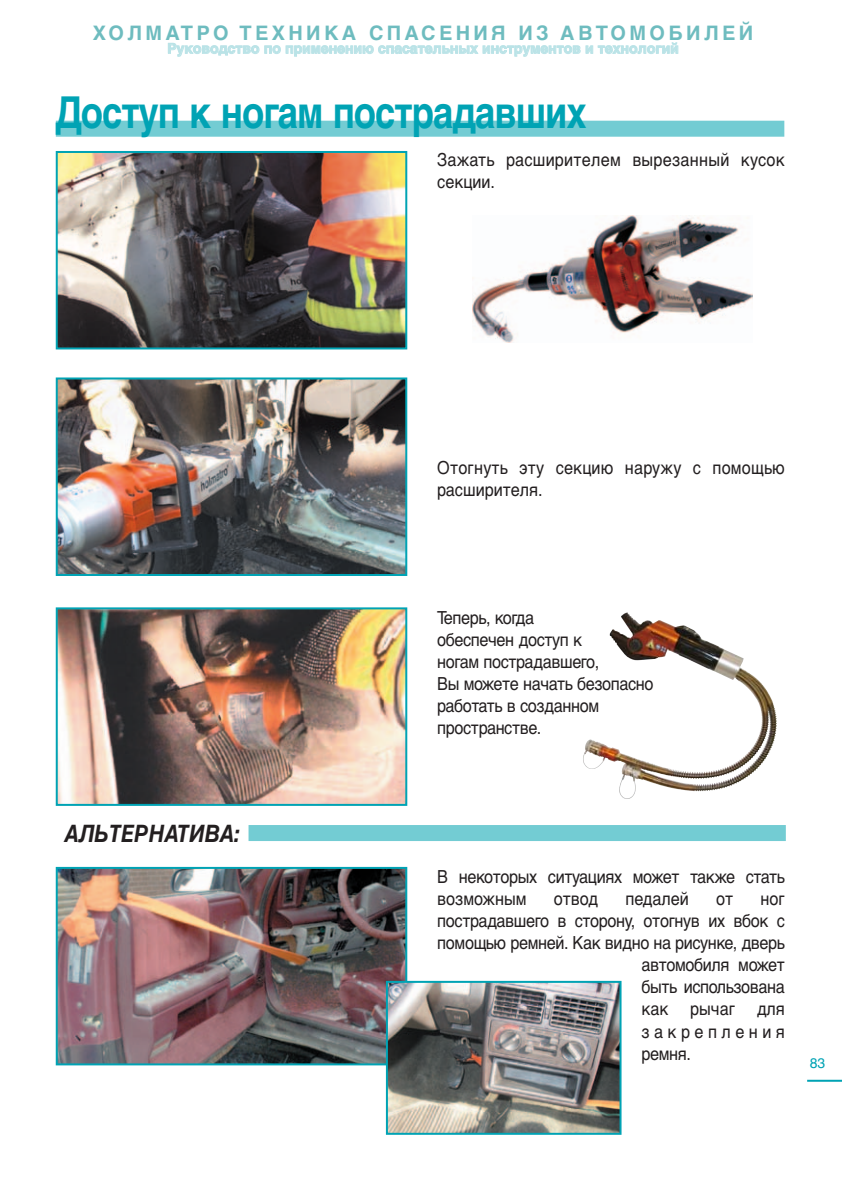
<style>
.page{position:relative;width:842px;height:1191px;background:#fff}
.page>*{position:absolute;margin:0;border:0;box-sizing:border-box;transform-origin:0 0}
.t1{font:700 44px "Helvetica Cyr";letter-spacing:-.03em;color:#00a3b4;scale:.83 1}
.t2{font:24px "Helvetica Cyr Bold Inclined";color:#231f20;scale:.9 1}
.t3{font:700 20px "Helvetica Cyr";letter-spacing:.165em;color:#6ebcbf}
.t4{font:18px/22px "Helvetica Cyr Upright";letter-spacing:-.02em;color:#231f20;scale:.9 1}
.t5{font:18px/22px "Helvetica Cyr Upright";letter-spacing:.015em;color:#231f20;scale:.9 1}
.t6{font:18px "Helvetica Cyr Upright";color:#231f20;scale:.9 1}
.t7{font:18px "Helvetica Cyr Upright";letter-spacing:.275em;color:#231f20;scale:.9 1}
.t8{font:700 14px "Helvetica Cyr";color:#bae3e7}
.t9{font:14px "Helvetica Cyr Upright";color:#00a3b4}
</style>
<div class="page">
<hr style="left:807px;top:1079px;width:34px;height:2px;background:#00a3b4">
<div style="left:56px;top:121px;width:728px;height:16px;background:#73ccd3"></div>
<img style="left:59px;top:154px;width:345px;height:192px">
<div style="left:56px;top:151px;width:351px;height:198px;border:2px solid #00a3b4"></div>
<img style="left:59px;top:380px;width:345px;height:193px">
<div style="left:56px;top:377px;width:351px;height:199px;border:2px solid #00a3b4"></div>
<img style="left:59px;top:610px;width:345px;height:193px">
<div style="left:56px;top:607px;width:351px;height:199px;border:2px solid #00a3b4"></div>
<img style="left:59px;top:870px;width:345px;height:192px">
<div style="left:56px;top:867px;width:351px;height:198px;border:2px solid #00a3b4"></div>
<div style="left:249px;top:825px;width:537px;height:16px;background:#73ccd3"></div>
<img style="left:389px;top:984px;width:229px;height:147px">
<div style="left:386px;top:981px;width:235px;height:153px;border:2px solid #00a3b4"></div>
<img style="left:472px;top:216px;width:281px;height:127px">
<svg style="left:583px;top:612px;width:194px;height:187px"></svg>
<img style="left:630px;top:614px;width:33px;height:10px">
<p class="t3" style="left:93px;top:25px;width:662px">XOЛМАТРО ТЕХНИКА СПАСЕНИЯ ИЗ АВТОМОБИЛЕЙ</p>
<p class="t8" style="left:167px;top:43px;width:513px">Руководство по применению спасательных инструментов и технологий</p>
<h1 class="t1" style="left:55px;top:95px;width:642px">Доступ к ногам пострадавших</h1>
<p class="t5" style="left:437px;top:150px;width:388px">Зажать расширителем вырезанный кусок секции.</p>
<h2 class="t2" style="left:64px;top:824px;width:198px">АЛЬТЕРНАТИВА:</h2>
<p class="t5" style="left:437px;top:458px;width:388px">Отогнуть эту секцию наружу с помощью расширителя.</p>
<p class="t4" style="left:437px;top:608px;width:242px">Теперь, когда<br>обеспечен доступ к<br>ногам пострадавшего,<br>Вы можете начать безопасно работать в созданном пространстве.</p>
<p class="t4" style="left:437px;top:867px;width:388px">В некоторых ситуациях может также стать возможным</p>
<p class="t4" style="left:554px;top:889px;width:51px">отвод</p>
<p class="t6" style="left:625px;top:892px;width:72px">педалей</p>
<p class="t4" style="left:716px;top:889px;width:21px">от</p>
<p class="t4" style="left:761px;top:889px;width:28px">ног</p>
<p class="t4" style="left:437px;top:911px;width:388px">пострадавшего в сторону, отогнув их вбок с</p>
<p class="t4" style="left:437px;top:933px;width:388px">помощью ремней. Как видно на рисунке, дверь</p>
<p class="t4" style="left:641px;top:955px;width:161px">автомобиля может</p>
<p class="t4" style="left:641px;top:977px;width:161px">быть использована</p>
<p class="t6" style="left:641px;top:1002px;width:161px">как рычаг для</p>
<p class="t7" style="left:641px;top:1024px;width:161px">закрепления</p>
<p class="t4" style="left:641px;top:1043px;width:57px">ремня.</p>
<p class="t9" style="left:810px;top:1057px;width:17px">83</p>
</div>
